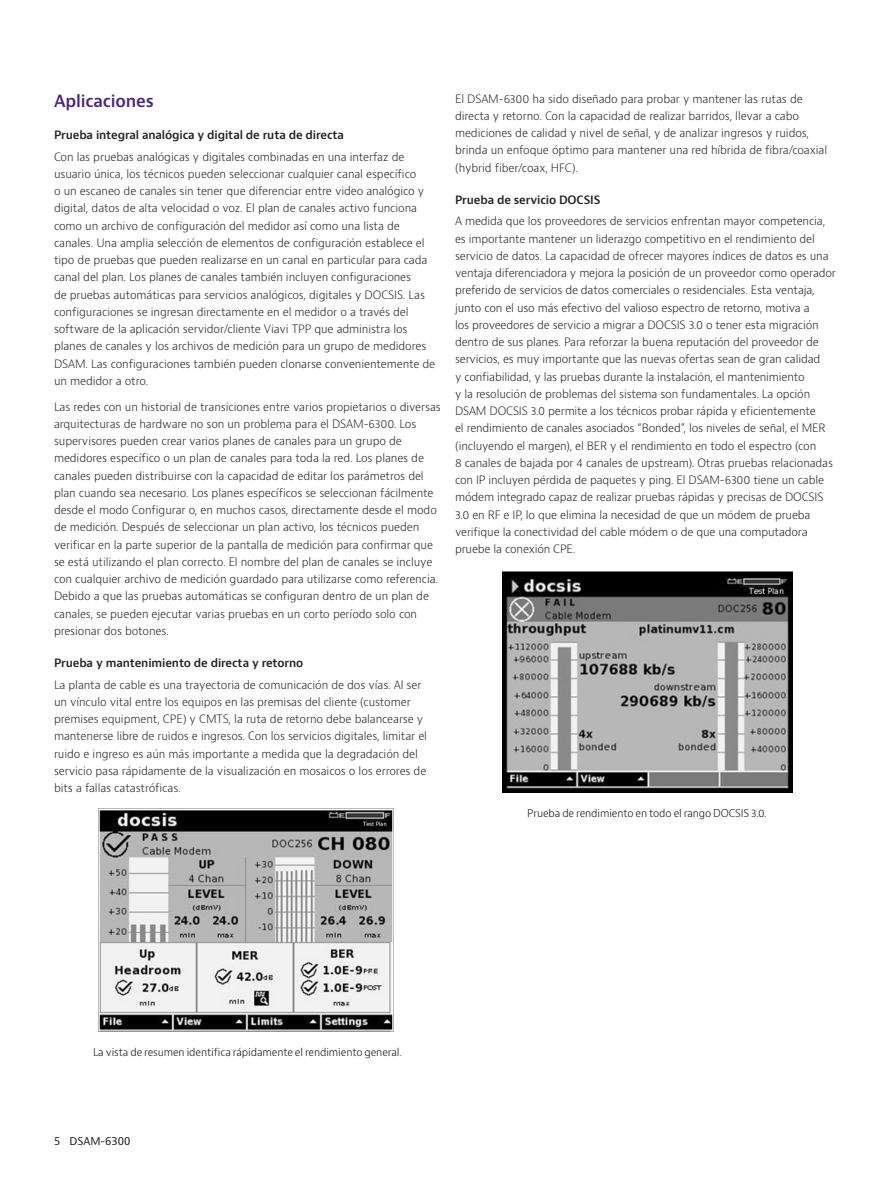
<style>
.page{position:relative;width:893px;height:1191px;background:#fff}
.page>*{position:absolute;margin:0;border:0;box-sizing:border-box;transform-origin:0 0}
.Header_12_16{font:600 16.5px "Bernino Sans";letter-spacing:-.01em;color:#4a2785}
.Body_text_8_12_5{font:300 11.25px/17.2px "Bernino Sans";letter-spacing:-.01em;color:#231f20}
.Subhead_1{font:600 11.25px "Bernino Sans";letter-spacing:-.01em;color:#231f20}
.t1{font:300 10.5px "Bernino Sans";letter-spacing:-.01em;color:#110a0c}
.t2{font:10.5px "Bernino Sans";color:#231f20}
</style>
<div class="page">
<img style="left:503px;top:571px;width:290px;height:221px">
<img style="left:98px;top:808px;width:295px;height:223px">
<p class="Header_12_16" style="left:54px;top:90px;width:101px">Aplicaciones</p>
<p class="Subhead_1" style="left:54px;top:128px;width:292px">Prueba integral analógica y digital de ruta de directa</p>
<p class="Body_text_8_12_5" style="left:54px;top:148px;width:383px">Con las pruebas analógicas y digitales combinadas en una interfaz de usuario única, los técnicos pueden seleccionar cualquier canal específico<br>o un escaneo de canales sin tener que diferenciar entre video analógico y digital, datos de alta velocidad o voz. El plan de canales activo funciona como un archivo de configuración del medidor así como una lista de canales. Una amplia selección de elementos de configuración establece el tipo de pruebas que pueden realizarse en un canal en particular para cada canal del plan. Los planes de canales también incluyen configuraciones<br>de pruebas automáticas para servicios analógicos, digitales y DOCSIS. Las configuraciones se ingresan directamente en el medidor o a través del software de la aplicación servidor/cliente Viavi TPP que administra los planes de canales y los archivos de medición para un grupo de medidores DSAM. Las configuraciones también pueden clonarse convenientemente de un medidor a otro.</p>
<p class="Body_text_8_12_5" style="left:54px;top:398px;width:388px">Las redes con un historial de transiciones entre varios propietarios o diversas arquitecturas de hardware no son un problema para el DSAM-6300. Los supervisores pueden crear varios planes de canales para un grupo de medidores específico o un plan de canales para toda la red. Los planes de canales pueden distribuirse con la capacidad de editar los parámetros del plan cuando sea necesario. Los planes específicos se seleccionan fácilmente desde el modo Configurar o, en muchos casos, directamente desde el modo de medición. Después de seleccionar un plan activo, los técnicos pueden verificar en la parte superior de la pantalla de medición para confirmar que se está utilizando el plan correcto. El nombre del plan de canales se incluye con cualquier archivo de medición guardado para utilizarse como referencia.<br>Debido a que las pruebas automáticas se configuran dentro de un plan de canales, se pueden ejecutar varias pruebas en un corto período solo con presionar dos botones.</p>
<p class="Subhead_1" style="left:54px;top:655px;width:251px">Prueba y mantenimiento de directa y retorno</p>
<p class="Body_text_8_12_5" style="left:54px;top:676px;width:375px">La planta de cable es una trayectoria de comunicación de dos vías. Al ser un vínculo vital entre los equipos en las premisas del cliente (customer premises equipment, CPE) y CMTS, la ruta de retorno debe balancearse y mantenerse libre de ruidos e ingresos. Con los servicios digitales, limitar el ruido e ingreso es aún más importante a medida que la degradación del servicio pasa rápidamente de la visualización en mosaicos o los errores de bits a fallas catastróficas.</p>
<p class="Body_text_8_12_5" style="left:455px;top:90px;width:374px">El DSAM-6300 ha sido diseñado para probar y mantener las rutas de directa y retorno. Con la capacidad de realizar barridos, llevar a cabo mediciones de calidad y nivel de señal, y de analizar ingresos y ruidos, brinda un enfoque óptimo para mantener una red híbrida de fibra/coaxial (hybrid fiber/coax, HFC).</p>
<p class="Subhead_1" style="left:455px;top:192px;width:147px">Prueba de servicio DOCSIS</p>
<p class="Body_text_8_12_5" style="left:455px;top:213px;width:382px">A medida que los proveedores de servicios enfrentan mayor competencia, es importante mantener un liderazgo competitivo en el rendimiento del servicio de datos. La capacidad de ofrecer mayores índices de datos es una ventaja diferenciadora y mejora la posición de un proveedor como operador preferido de servicios de datos comerciales o residenciales. Esta ventaja, junto con el uso más efectivo del valioso espectro de retorno, motiva a<br>los proveedores de servicio a migrar a DOCSIS 3.0 o tener esta migración dentro de sus planes. Para reforzar la buena reputación del proveedor de servicios, es muy importante que las nuevas ofertas sean de gran calidad<br>y confiabilidad, y las pruebas durante la instalación, el mantenimiento<br>y la resolución de problemas del sistema son fundamentales. La opción DSAM DOCSIS 3.0 permite a los técnicos probar rápida y eficientemente<br>el rendimiento de canales asociados “Bonded”, los niveles de señal, el MER (incluyendo el margen), el BER y el rendimiento en todo el espectro (con<br>8 canales de bajada por 4 canales de upstream). Otras pruebas relacionadas con IP incluyen pérdida de paquetes y ping. El DSAM-6300 tiene un cable módem integrado capaz de realizar pruebas rápidas y precisas de DOCSIS 3.0 en RF e IP, lo que elimina la necesidad de que un módem de prueba verifique la conectividad del cable módem o de que una computadora pruebe la conexión CPE.</p>
<p class="t1" style="left:527px;top:806px;width:241px">Prueba de rendimiento en todo el rango DOCSIS 3.0.</p>
<p class="t1" style="left:93px;top:1045px;width:310px">La vista de resumen identifica rápidamente el rendimiento general.</p>
<p class="t2" style="left:54px;top:1134px;width:78px">5 DSAM-6300</p>
</div>
